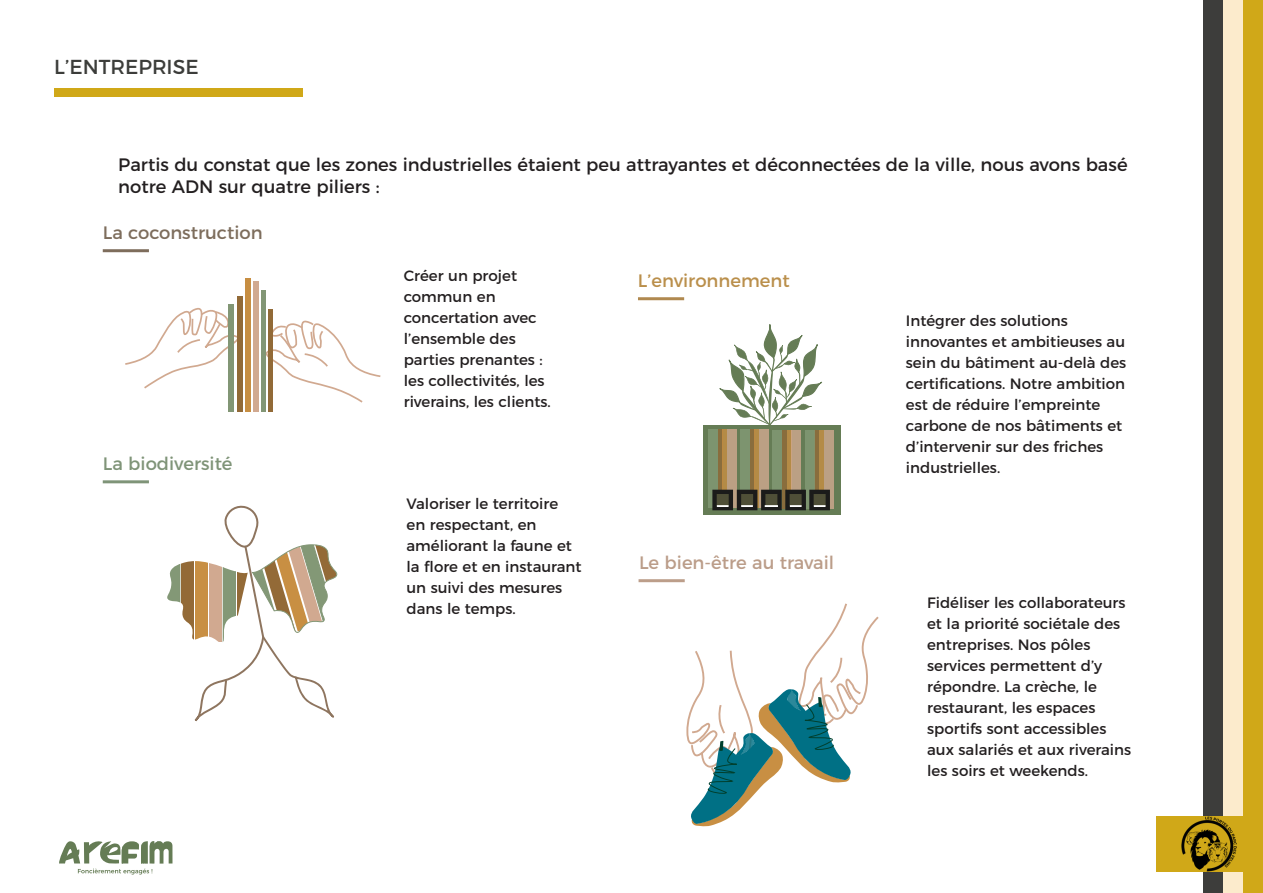
<style>
.page{position:relative;width:1263px;height:893px;background:#fff}
.page>*{position:absolute;margin:0;border:0;box-sizing:border-box;transform-origin:0 0}
.t1{font:20.25px "Montserrat";color:#3c3d3a}
.t2{font:18px/21.6px "Montserrat";color:#231f20}
.t3{font:18px "Montserrat";color:#bb9d89}
.t4{font:18px "Montserrat";color:#7d6d5c}
.t5{font:18px "Montserrat";color:#ba8f4b}
.t6{font:18px "Montserrat";color:#7f9478}
.t7{font:15px/21px "Montserrat";color:#231f20}
</style>
<div class="page">
<div style="left:1223px;top:0;width:20px;height:893px;background:#fcebcc"></div>
<div style="left:1243px;top:0;width:20px;height:893px;background:#d0a818"></div>
<div style="left:1203px;top:0;width:20px;height:893px;background:#3d3d3b"></div>
<svg style="left:59px;top:841px;width:113px;height:33px"></svg>
<div style="left:1157px;top:817px;width:106px;height:55px;background:#d0a818"></div>
<img style="left:1181px;top:817px;width:55px;height:55px">
<div style="left:54px;top:88px;width:249px;height:9px;background:#d0a818"></div>
<svg style="left:125px;top:307px;width:112px;height:82px"></svg>
<svg style="left:266px;top:320px;width:115px;height:83px"></svg>
<div style="left:237px;top:297px;width:6px;height:115px;background:#926a37"></div>
<div style="left:228px;top:304px;width:6px;height:108px;background:#829675"></div>
<div style="left:245px;top:278px;width:6px;height:134px;background:#c78e42"></div>
<div style="left:253px;top:281px;width:6px;height:131px;background:#d1a990"></div>
<hr style="left:262px;top:291px;width:4px;height:121px;background:#829675">
<div style="left:268px;top:310px;width:5px;height:102px;background:#926a37"></div>
<svg style="left:194px;top:505px;width:143px;height:217px"></svg>
<svg style="left:237px;top:561px;width:11px;height:81px"></svg>
<svg style="left:225px;top:565px;width:9px;height:75px"></svg>
<div style="left:223px;top:563px;width:13px;height:79px;border:1px solid #839776"></div>
<div style="left:209px;top:561px;width:12px;height:81px;background:#d1a990"></div>
<div style="left:195px;top:561px;width:12px;height:81px;background:#c88f43"></div>
<svg style="left:182px;top:561px;width:12px;height:79px"></svg>
<svg style="left:169px;top:565px;width:9px;height:37px"></svg>
<div style="left:167px;top:561px;width:13px;height:82px;border:1px solid #839776"></div>
<svg style="left:686px;top:603px;width:193px;height:224px"></svg>
<hr style="left:103px;top:249px;width:46px;height:3px;background:#7e6d5c">
<svg style="left:719px;top:324px;width:103px;height:101px"></svg>
<div style="left:703px;top:425px;width:137px;height:89px;background:#657c55"></div>
<hr style="left:718px;top:429px;width:4px;height:79px;background:#896d3d">
<div style="left:708px;top:429px;width:10px;height:79px;background:#7d946f"></div>
<div style="left:722px;top:429px;width:5px;height:79px;background:#b48b46"></div>
<div style="left:727px;top:429px;width:10px;height:79px;background:#bba084"></div>
<hr style="left:750px;top:430px;width:4px;height:78px;background:#896d3d">
<div style="left:740px;top:430px;width:10px;height:78px;background:#7d946f"></div>
<svg style="left:754px;top:430px;width:5px;height:78px"></svg>
<div style="left:759px;top:430px;width:10px;height:78px;background:#bba084"></div>
<div style="left:782px;top:430px;width:5px;height:78px;background:#896d3d"></div>
<div style="left:772px;top:430px;width:10px;height:78px;background:#7d946f"></div>
<div style="left:787px;top:430px;width:5px;height:78px;background:#b48b46"></div>
<div style="left:792px;top:430px;width:9px;height:78px;background:#bba084"></div>
<div style="left:814px;top:430px;width:5px;height:79px;background:#896d3d"></div>
<div style="left:805px;top:430px;width:9px;height:79px;background:#7d946f"></div>
<div style="left:819px;top:430px;width:5px;height:79px;background:#b48b46"></div>
<div style="left:824px;top:430px;width:9px;height:79px;background:#bba084"></div>
<div style="left:763px;top:492px;width:16px;height:16px;background:#4f4f37"></div>
<div style="left:761px;top:490px;width:21px;height:20px;border:4px solid #1b1b1a"></div>
<div style="left:714px;top:492px;width:17px;height:16px;background:#4f4f37"></div>
<div style="left:712px;top:490px;width:21px;height:20px;border:4px solid #1b1b1a"></div>
<div style="left:739px;top:492px;width:16px;height:16px;background:#4f4f37"></div>
<div style="left:737px;top:490px;width:20px;height:20px;border:4px solid #1b1b1a"></div>
<div style="left:787px;top:492px;width:17px;height:16px;background:#4f4f37"></div>
<div style="left:785px;top:490px;width:21px;height:20px;border:4px solid #1b1b1a"></div>
<div style="left:811px;top:492px;width:17px;height:16px;background:#4f4f37"></div>
<div style="left:809px;top:490px;width:21px;height:20px;border:4px solid #1b1b1a"></div>
<svg style="left:717px;top:505px;width:11px;height:2px"></svg>
<svg style="left:741px;top:505px;width:12px;height:2px"></svg>
<svg style="left:765px;top:505px;width:13px;height:2px"></svg>
<svg style="left:790px;top:505px;width:12px;height:2px"></svg>
<svg style="left:814px;top:505px;width:11px;height:2px"></svg>
<hr style="left:638px;top:297px;width:46px;height:3px;background:#b0894f">
<hr style="left:638px;top:579px;width:47px;height:3px;background:#bc9e8a">
<hr style="left:103px;top:480px;width:46px;height:3px;background:#7f9478">
<p class="t1" style="left:54px;top:50px;width:146px">L’ENTREPRISE</p>
<p class="t2" style="left:118px;top:153px;width:1011px">Partis du constat que les zones industrielles étaient peu attrayantes et déconnectées de la ville, nous avons basé notre ADN sur quatre piliers :</p>
<p class="t4" style="left:103px;top:218px;width:161px">La coconstruction</p>
<p class="t6" style="left:103px;top:449px;width:131px">La biodiversité</p>
<p class="t7" style="left:404px;top:264px;width:149px">Créer un projet commun en concertation avec l’ensemble des parties prenantes : les collectivités, les riverains, les clients.</p>
<p class="t7" style="left:406px;top:492px;width:177px">Valoriser le territoire<br>en respectant, en améliorant la faune et la flore et en instaurant un suivi des mesures dans le temps.</p>
<p class="t5" style="left:638px;top:266px;width:153px">L’environnement</p>
<p class="t3" style="left:639px;top:548px;width:197px">Le bien-être au travail</p>
<p class="t7" style="left:906px;top:309px;width:222px">Intégrer des solutions innovantes et ambitieuses au sein du bâtiment au-delà des certifications. Notre ambition est de réduire l’empreinte carbone de nos bâtiments et d’intervenir sur des friches industrielles.</p>
<p class="t7" style="left:927px;top:591px;width:206px">Fidéliser les collaborateurs et la priorité sociétale des entreprises. Nos pôles services permettent d’y répondre. La crèche, le restaurant, les espaces sportifs sont accessibles aux salariés et aux riverains les soirs et weekends.</p>
</div>
